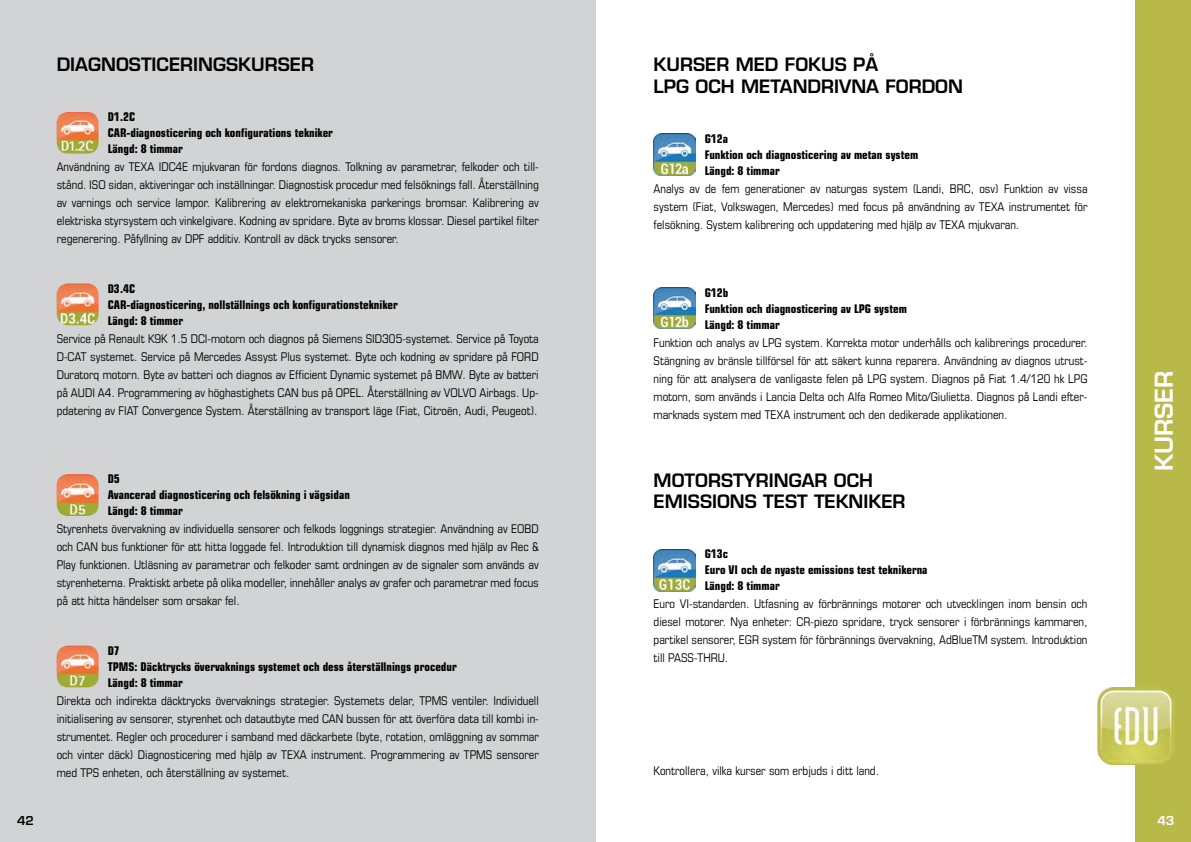
<style>
.page{position:relative;width:1191px;height:842px;background:#fff}
.page>*{position:absolute;margin:0;border:0;box-sizing:border-box;transform-origin:0 0}
.t1{font:600 24px "Eurostile";color:#fff}
.t2{font:600 18px/21.6px "Eurostile";color:#000}
.t3{font:condensed 12px/18px "Eurostile";color:#000;text-align:justify}
.t4{font:700 condensed 12px/16px "Eurostile";color:#000}
.t5{font:600 12px "Eurostile";color:#000}
.t6{font:600 12px "Eurostile";color:#fff}
</style>
<div class="page">
<div style="left:0;top:0;width:595px;height:842px;background:#d1d3d4"></div>
<img style="left:57px;top:112px;width:42px;height:42px">
<img style="left:57px;top:283px;width:42px;height:42px">
<img style="left:57px;top:474px;width:42px;height:42px">
<img style="left:57px;top:646px;width:42px;height:41px">
<div style="left:1135px;top:0;width:56px;height:842px;background:#b8b948"></div>
<img style="left:1097px;top:687px;width:77px;height:77px">
<img style="left:653px;top:133px;width:42px;height:42px">
<img style="left:653px;top:549px;width:42px;height:42px">
<img style="left:653px;top:287px;width:42px;height:42px">
<h2 class="t2" style="left:57px;top:54px;width:259px">DIAGNOSTICERINGSKURSER</h2>
<p class="t4" style="left:108px;top:109px;width:227px">D1.2C<br>CAR-diagnosticering och konfigurations tekniker<br>Längd: 8 timmar</p>
<p class="t3" style="left:57px;top:158px;width:483px">Användning av TEXA IDC4E mjukvaran för fordons diagnos. Tolkning av parametrar, felkoder och till&shy;stånd. ISO sidan, aktiveringar och inställningar. Diagnostisk procedur med felsöknings fall. Återställning av varnings och service lampor. Kalibrering av elektromekaniska parkerings bromsar. Kalibrering av elektriska styrsystem och vinkelgivare. Kodning av spridare. Byte av broms klossar. Diesel partikel filter regenerering. Påfyllning av DPF additiv. Kontroll av däck trycks sensorer.</p>
<p class="t4" style="left:108px;top:281px;width:291px">D3.4C<br>CAR-diagnosticering, nollställnings och konfigurationstekniker<br>Längd: 8 timmer</p>
<p class="t3" style="left:57px;top:330px;width:483px">Service på Renault K9K 1.5 DCI-motorn och diagnos på Siemens SID305-systemet. Service på Toyota D-CAT systemet. Service på Mercedes Assyst Plus systemet. Byte och kodning av spridare på FORD Duratorq motorn. Byte av batteri och diagnos av Efficient Dynamic systemet på BMW. Byte av batteri på AUDI A4. Programmering av höghastighets CAN bus på OPEL. Återställning av VOLVO Airbags. Up&shy;pdatering av FIAT Convergence System. Återställning av transport läge (Fiat, Citroën, Audi, Peugeot).</p>
<p class="t4" style="left:108px;top:471px;width:244px">D5<br>Avancerad diagnosticering och felsökning i vägsidan<br>Längd: 8 timmar</p>
<p class="t3" style="left:57px;top:520px;width:483px">Styrenhets övervakning av individuella sensorer och felkods loggnings strategier. Användning av EOBD och CAN bus funktioner för att hitta loggade fel. Introduktion till dynamisk diagnos med hjälp av Rec &amp; Play funktionen. Utläsning av parametrar och felkoder samt ordningen av de signaler som används av styrenheterna. Praktiskt arbete på olika modeller, innehåller analys av grafer och parametrar med focus på att hitta händelser som orsakar fel.</p>
<p class="t4" style="left:108px;top:643px;width:350px">D7<br>TPMS: Däcktrycks övervaknings systemet och dess återställnings procedur<br>Längd: 8 timmar</p>
<p class="t3" style="left:57px;top:692px;width:483px">Direkta och indirekta däcktrycks övervaknings strategier. Systemets delar, TPMS ventiler. Individuell initialisering av sensorer, styrenhet och datautbyte med CAN bussen för att överföra data till kombi in&shy;strumentet. Regler och procedurer i samband med däckarbete (byte, rotation, omläggning av sommar och vinter däck) Diagnosticering med hjälp av TEXA instrument. Programmering av TPMS sensorer med TPS enheten, och återställning av systemet.</p>
<h2 class="t2" style="left:653px;top:54px;width:311px">KURSER MED FOKUS PÅ<br>LPG OCH METANDRIVNA FORDON</h2>
<p class="t4" style="left:704px;top:130px;width:215px">G12a<br>Funktion och diagnosticering av metan system<br>Längd: 8 timmar</p>
<p class="t3" style="left:653px;top:179px;width:435px">Analys av de fem generationer av naturgas system (Landi, BRC, osv) Funktion av vissa system (Fiat, Volkswagen, Mercedes) med focus på användning av TEXA instrumentet för felsökning. System kalibrering och uppdatering med hjälp av TEXA mjukvaran.</p>
<p class="t4" style="left:704px;top:284px;width:204px">G12b<br>Funktion och diagnosticering av LPG system<br>Längd: 8 timmar</p>
<p class="t3" style="left:653px;top:333px;width:435px">Funktion och analys av LPG system. Korrekta motor underhålls och kalibrerings procedurer.<br>Stängning av bränsle tillförsel för att säkert kunna reparera. Användning av diagnos utrust&shy;ning för att analysera de vanligaste felen på LPG system. Diagnos på Fiat 1.4/120 hk LPG motorn, som används i Lancia Delta och Alfa Romeo Mito/Giulietta. Diagnos på Landi efter&shy;marknads system med TEXA instrument och den dedikerade applikationen.</p>
<h2 class="t2" style="left:653px;top:469px;width:253px">MOTORSTYRINGAR OCH<br>EMISSIONS TEST TEKNIKER</h2>
<p class="t4" style="left:704px;top:546px;width:224px">G13c<br>Euro VI och de nyaste emissions test teknikerna<br>Längd: 8 timmar</p>
<p class="t3" style="left:653px;top:595px;width:435px">Euro VI-standarden. Utfasning av förbrännings motorer och utvecklingen inom bensin och diesel motorer. Nya enheter: CR-piezo spridare, tryck sensorer i förbrännings kammaren, partikel sensorer, EGR system för förbrännings övervakning, AdBlueTM system. Introduktion till PASS-THRU.</p>
<p class="t3" style="left:653px;top:762px;width:227px">Kontrollera, vilka kurser som erbjuds i ditt land.</p>
<h1 class="t1" style="left:1149px;top:471px;width:102px;rotate:-90deg">KURSER</h1>
<p class="t5" style="left:17px;top:813px;width:18px">42</p>
<p class="t6" style="left:1157px;top:813px;width:18px">43</p>
</div>
